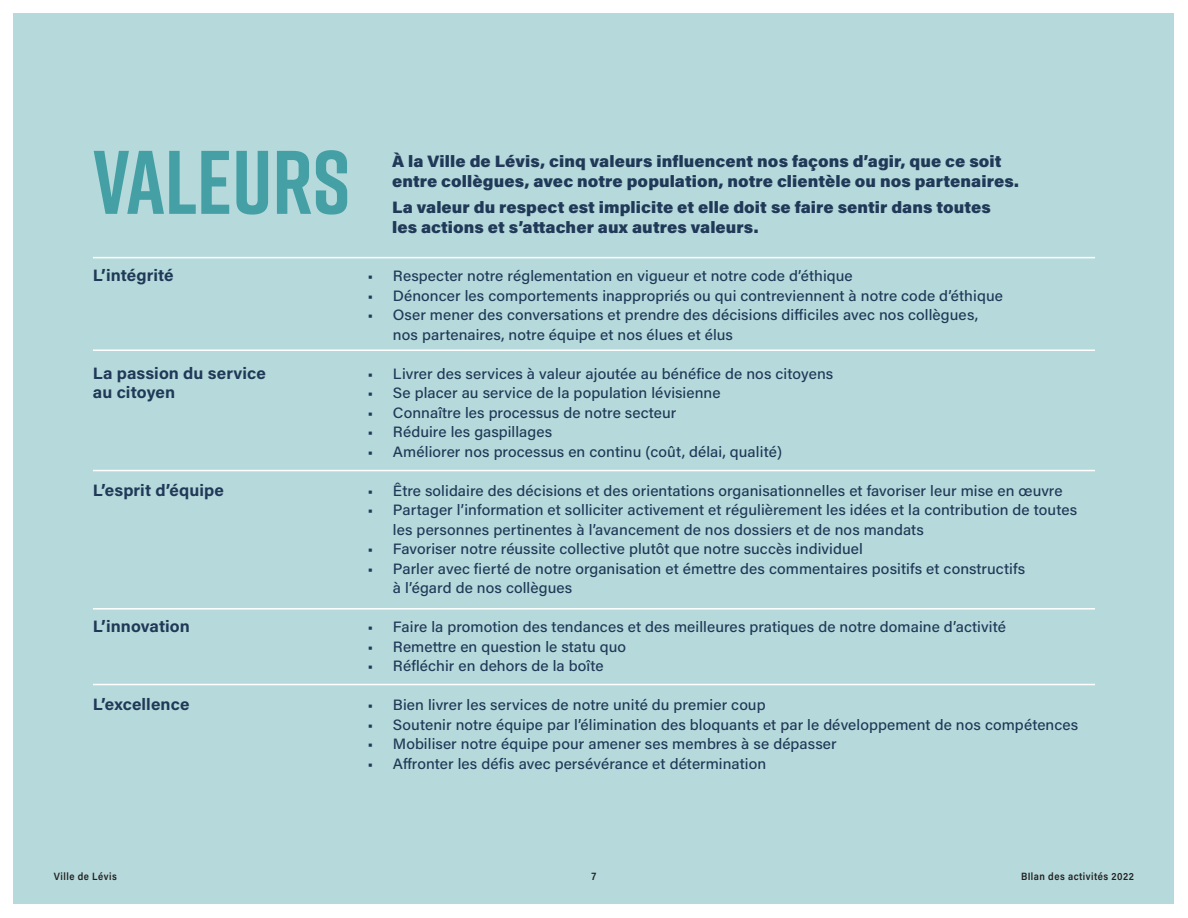
<style>
.page{position:relative;width:1188px;height:918px;background:#fff}
.page>*{position:absolute;margin:0;border:0;box-sizing:border-box;transform-origin:0 0}
.t1{font:700 90px "Rift";color:#45a0a6}
.t2{font:900 16.5px/19.5px "Acumin Pro";letter-spacing:.005em;color:#203958}
.t3{font:700 16.5px "Acumin Pro";letter-spacing:.005em;color:#203958}
.t4{font:500 15px/19.5px "Acumin Pro";letter-spacing:.005em;color:#203958}
.t5{font:600 10.5px "Acumin Pro";letter-spacing:.05em;color:#231f20;scale:.9 1}
</style>
<div class="page">
<div style="left:13px;top:14px;width:1161px;height:890px;background:#b6dadb"></div>
<hr style="left:93px;top:257px;width:1002px;height:1px;background:#fff">
<hr style="left:93px;top:350px;width:1002px;height:1px;background:#fff">
<hr style="left:93px;top:470px;width:1002px;height:1px;background:#fff">
<hr style="left:93px;top:608px;width:1002px;height:2px;background:#fff">
<hr style="left:93px;top:684px;width:1002px;height:1px;background:#fff">
<h1 class="t1" style="left:93px;top:118px;width:259px">VALEURS</h1>
<p class="t2" style="left:392px;top:151px;width:628px">À la Ville de Lévis, cinq valeurs influencent nos façons d’agir, que ce soit entre collègues, avec notre population, notre clientèle ou nos partenaires.</p>
<p class="t2" style="left:392px;top:197px;width:600px">La valeur du respect est implicite et elle doit se faire sentir dans toutes les actions et s’attacher aux autres valeurs.</p>
<p class="t3" style="left:93px;top:264px;width:82px">L’intégrité</p>
<p class="t4" style="left:367px;top:265px;width:487px">• Respecter notre réglementation en vigueur et notre code d’éthique</p>
<p class="t4" style="left:367px;top:285px;width:637px">• Dénoncer les comportements inappropriés ou qui contreviennent à notre code d’éthique</p>
<p class="t4" style="left:393px;top:304px;width:587px;text-indent:-26px">• Oser mener des conversations et prendre des décisions difficiles avec nos collègues, nos partenaires, notre équipe et nos élues et élus</p>
<p class="t3" style="left:93px;top:361px;width:175px">La passion du service</p>
<p class="t4" style="left:367px;top:363px;width:467px">• Livrer des services à valeur ajoutée au bénéfice de nos citoyens</p>
<p class="t3" style="left:93px;top:381px;width:84px">au citoyen</p>
<p class="t4" style="left:367px;top:382px;width:355px">• Se placer au service de la population lévisienne</p>
<p class="t4" style="left:367px;top:402px;width:311px">• Connaître les processus de notre secteur</p>
<p class="t4" style="left:367px;top:421px;width:186px">• Réduire les gaspillages</p>
<p class="t4" style="left:367px;top:441px;width:416px">• Améliorer nos processus en continu (coût, délai, qualité)</p>
<p class="t3" style="left:93px;top:478px;width:132px">L’esprit d’équipe</p>
<p class="t4" style="left:367px;top:480px;width:697px">• Être solidaire des décisions et des orientations organisationnelles et favoriser leur mise en œuvre</p>
<p class="t4" style="left:393px;top:499px;width:686px;text-indent:-25px">• Partager l’information et solliciter activement et régulièrement les idées et la contribution de toutes les personnes pertinentes à l’avancement de nos dossiers et de nos mandats</p>
<p class="t4" style="left:367px;top:538px;width:497px">• Favoriser notre réussite collective plutôt que notre succès individuel</p>
<p class="t4" style="left:393px;top:558px;width:634px;text-indent:-26px">• Parler avec fierté de notre organisation et émettre des commentaires positifs et constructifs à l’égard de nos collègues</p>
<p class="t3" style="left:93px;top:615px;width:98px">L’innovation</p>
<p class="t4" style="left:367px;top:616px;width:640px">• Faire la promotion des tendances et des meilleures pratiques de notre domaine d’activité</p>
<p class="t4" style="left:367px;top:636px;width:260px">• Remettre en question le statu quo</p>
<p class="t4" style="left:367px;top:655px;width:238px">• Réfléchir en dehors de la boîte</p>
<p class="t3" style="left:93px;top:693px;width:98px">L’excellence</p>
<p class="t4" style="left:367px;top:694px;width:400px">• Bien livrer les services de notre unité du premier coup</p>
<p class="t4" style="left:367px;top:714px;width:712px">• Soutenir notre équipe par l’élimination des bloquants et par le développement de nos compétences</p>
<p class="t4" style="left:367px;top:733px;width:471px">• Mobiliser notre équipe pour amener ses membres à se dépasser</p>
<p class="t4" style="left:367px;top:753px;width:400px">• Affronter les défis avec persévérance et détermination</p>
<p class="t5" style="left:54px;top:869px;width:71px">Ville de Lévis</p>
<p class="t5" style="left:592px;top:869px;width:7px">7</p>
<p class="t5" style="left:1021px;top:869px;width:127px">BIlan des activités 2022</p>
</div>
